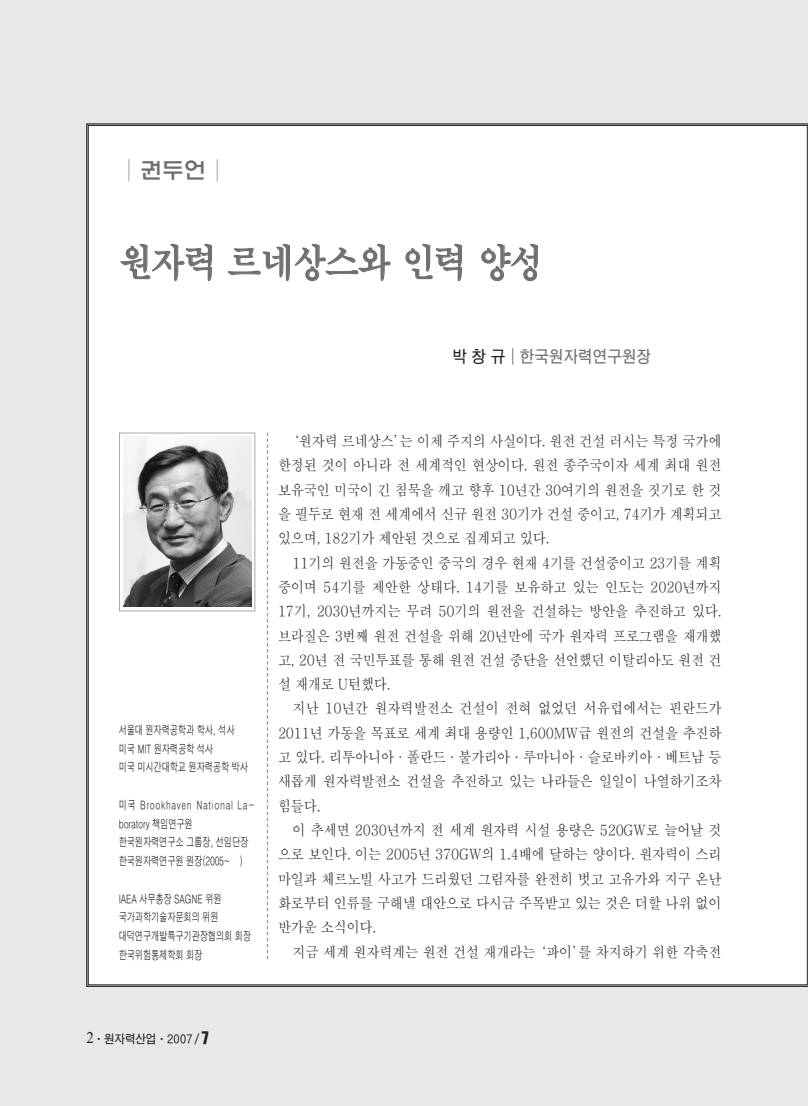
<style>
.page{position:relative;width:808px;height:1106px;background:#e7e8e8}
.page>*{position:absolute;margin:0;border:0;box-sizing:border-box;transform-origin:0 0}
.t1{font:700 37.5px "HY Myeong Jo";letter-spacing:-.04em;color:#6d6f71;scale:.9 1}
.t2{font:500 22.5px "HY Wul Nun";color:#6d6f71}
.t3{font:700 16.5px "HY Go Thic";letter-spacing:-.02em;color:#6d6f71;scale:.9 1}
.t4{font:500 14.7px/24.3px "HY Sin Myeong Jo";letter-spacing:-.02em;color:#231f20;text-align:justify;scale:.9 1}
.t5{font:500 12px/18.8px "HY Go Thic";letter-spacing:-.035em;color:#231f20;scale:.7 1}
.t6{font:700 12px "HY Go Thic";letter-spacing:-.03em;color:#231f20;scale:.9 1}
.s1{color:#949698}
.s2{color:#231f20}
.s3{font-family:"Times New Roman";font-weight:400;font-size:16.5px}
.s4{font-family:"HY Head Line";font-size:15px}
</style>
<div class="page">
<div style="left:86px;top:123px;width:722px;height:863px;background:#fff"></div>
<svg style="left:267px;top:432px;width:1px;height:527px"></svg>
<svg style="left:121px;top:434px;width:132px;height:175px;fill:#fff"></svg>
<div style="left:119px;top:432px;width:136px;height:179px;border:1px solid #a7a9ac"></div>
<img style="left:124px;top:436px;width:127px;height:170px">
<h2 class="t2" style="left:118px;top:161px;width:112px"><span class="s1">│</span>권두언<span class="s1">│</span></h2>
<h1 class="t1" style="left:119px;top:247px;width:473px">원자력 르네상스와 인력 양성</h1>
<p class="t3" style="left:452px;top:350px;width:223px"><span class="s2">박 창 규│</span>한국원자력연구원장</p>
<p class="t5" style="left:119px;top:721px;width:186px">서울대 원자력공학과 학사, 석사 미국 MIT 원자력공학 석사<br>미국 미시간대학교 원자력공학 박사</p>
<p class="t5" style="left:119px;top:796px;width:196px">미국 Brookhaven National La&shy;boratory 책임연구원 한국원자력연구소 그룹장, 선임단장 한국원자력연구원 원장(2005~ )</p>
<p class="t5" style="left:119px;top:890px;width:191px">IAEA 사무총장 SAGNE 위원 국가과학기술자문회의 위원 대덕연구개발특구기관장협의회 회장 한국위험통제학회 회장</p>
<p class="t4" style="left:278px;top:430px;width:494px;text-indent:8px">‘원자력 르네상스’는 이제 주지의 사실이다. 원전 건설 러시는 특정 국가에 한정된 것이 아니라 전 세계적인 현상이다. 원전 종주국이자 세계 최대 원전 보유국인 미국이 긴 침묵을 깨고 향후 10년간 30여기의 원전을 짓기로 한 것 을 필두로 현재 전 세계에서 신규 원전 30기가 건설 중이고, 74기가 계획되고 있으며, 182기가 제안된 것으로 집계되고 있다.</p>
<p class="t4" style="left:278px;top:552px;width:494px;text-indent:15px">11기의 원전을 가동중인 중국의 경우 현재 4기를 건설중이고 23기를 계획 중이며 54기를 제안한 상태다. 14기를 보유하고 있는 인도는 2020년까지 17기, 2030년까지는 무려 50기의 원전을 건설하는 방안을 추진하고 있다. 브라질은 3번째 원전 건설을 위해 20년만에 국가 원자력 프로그램을 재개했 고, 20년 전 국민투표를 통해 원전 건설 중단을 선언했던 이탈리아도 원전 건 설 재개로 U턴했다.</p>
<p class="t4" style="left:278px;top:697px;width:494px;text-indent:15px">지난 10년간 원자력발전소 건설이 전혀 없었던 서유럽에서는 핀란드가 2011년 가동을 목표로 세계 최대 용량인 1,600MW급 원전의 건설을 추진하 고 있다. 리투아니아·폴란드·불가리아·루마니아·슬로바키아·베트남 등 새롭게 원자력발전소 건설을 추진하고 있는 나라들은 일일이 나열하기조차 힘들다.</p>
<p class="t4" style="left:278px;top:819px;width:494px;text-indent:15px">이 추세면 2030년까지 전 세계 원자력 시설 용량은 520GW로 늘어날 것 으로 보인다. 이는 2005년 370GW의 1.4배에 달하는 양이다. 원자력이 스리 마일과 체르노빌 사고가 드리웠던 그림자를 완전히 벗고 고유가와 지구 온난 화로부터 인류를 구해낼 대안으로 다시금 주목받고 있는 것은 더할 나위 없이 반가운 소식이다.</p>
<p class="t4" style="left:293px;top:940px;width:478px">지금 세계 원자력계는 원전 건설 재개라는‘파이’를 차지하기 위한 각축전</p>
<p class="t6" style="left:87px;top:1034px;width:138px"><span class="s3">2</span>ㆍ원자력산업ㆍ2007 / <span class="s4">7</span></p>
</div>
